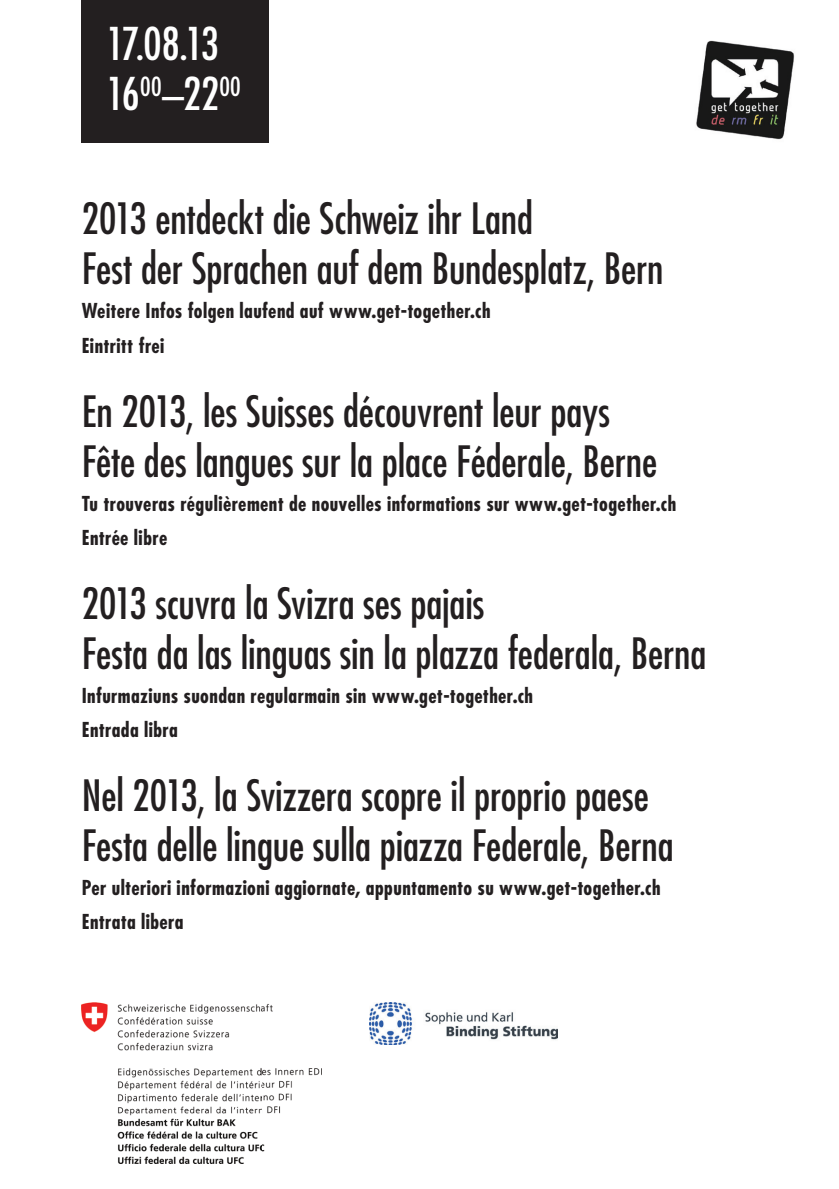
<style>
.page{position:relative;width:839px;height:1189px;background:#fff}
.page>*{position:absolute;margin:0;border:0;box-sizing:border-box;transform-origin:0 0}
.t1{font:condensed 44px/50px "Futura";letter-spacing:-.06em;color:#fff}
.t2{font:condensed 42px/50px "Futura";letter-spacing:-.005em;color:#231f20}
.t3{font:700 condensed 20px/34px "Futura";letter-spacing:.02em;color:#231f20}
</style>
<div class="page">
<div style="left:82px;top:0;width:187px;height:142px;background:#231f20"></div>
<img style="left:696px;top:40px;width:99px;height:100px">
<img style="left:82px;top:1002px;width:238px;height:161px">
<img style="left:369px;top:1002px;width:188px;height:42px">
<p class="t1" style="left:106px;top:19px;width:136px">17.08.13<br>16<sup>00</sup>–22<sup>00</sup></p>
<p class="t2" style="left:82px;top:194px;width:583px">2013 entdeckt die Schweiz ihr Land<br>Fest der Sprachen auf dem Bundesplatz, Bern</p>
<p class="t3" style="left:82px;top:294px;width:410px">Weitere Infos folgen laufend auf www.get-together.ch<br>Eintritt frei</p>
<p class="t2" style="left:82px;top:386px;width:577px">En 2013, les Suisses découvrent leur pays<br>Fête des langues sur la place Féderale, Berne</p>
<p class="t3" style="left:82px;top:486px;width:596px">Tu trouveras régulièrement de nouvelles informations sur www.get-together.ch<br>Entrée libre</p>
<p class="t2" style="left:82px;top:578px;width:626px">2013 scuvra la Svizra ses pajais<br>Festa da las linguas sin la plazza federala, Berna</p>
<p class="t3" style="left:82px;top:678px;width:453px">Infurmaziuns suondan regularmain sin www.get-together.ch<br>Entrada libra</p>
<p class="t2" style="left:82px;top:770px;width:593px">Nel 2013, la Svizzera scopre il proprio paese<br>Festa delle lingue sulla piazza Federale, Berna</p>
<p class="t3" style="left:82px;top:870px;width:580px">Per ulteriori informazioni aggiornate, appuntamento su www.get-together.ch<br>Entrata libera</p>
</div>
